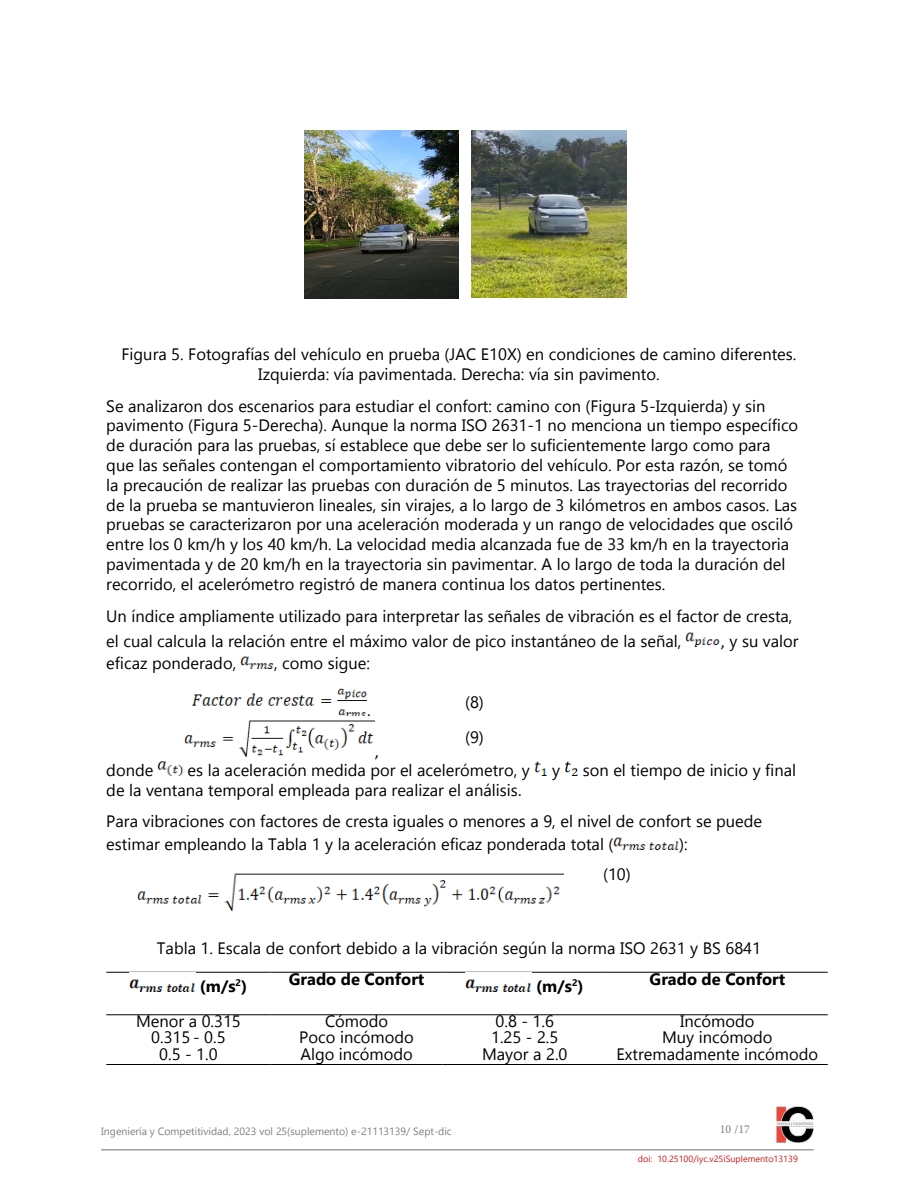
<style>
.page{position:relative;width:918px;height:1188px;background:#fff}
.page>*{position:absolute;margin:0;border:0;box-sizing:border-box;transform-origin:0 0}
.t1{font:16.5px/19.8px "Gadugi";color:#000}
.t2{font:700 16.5px "Gadugi";color:#000}
.t3{font:16.5px "Calibri";color:#000}
.t4{font:12px "Minion Pro";color:#7e7e7d}
.t5{font:10.5px "Gadugi";color:#7e7e7d}
.t6{font:9px "Gadugi";color:#cd1719}
.s1{font-family:"Calibri"}
</style>
<div class="page">
<hr style="left:101px;top:1149px;width:713px;height:1px;background:#7e7e7d">
<img style="left:776px;top:1106px;width:38px;height:37px">
<img style="left:686px;top:632px;width:34px;height:15px">
<img style="left:241px;top:656px;width:33px;height:13px">
<img style="left:192px;top:688px;width:175px;height:28px">
<img style="left:184px;top:720px;width:191px;height:37px">
<img style="left:158px;top:761px;width:25px;height:15px">
<img style="left:534px;top:761px;width:14px;height:15px">
<img style="left:565px;top:761px;width:13px;height:15px">
<img style="left:613px;top:837px;width:66px;height:13px">
<img style="left:138px;top:873px;width:425px;height:37px">
<hr style="left:106px;top:972px;width:165px;height:1px;background:#000">
<hr style="left:271px;top:972px;width:172px;height:1px;background:#000">
<hr style="left:443px;top:972px;width:164px;height:1px;background:#000">
<hr style="left:607px;top:972px;width:221px;height:1px;background:#000">
<hr style="left:106px;top:1014px;width:165px;height:1px;background:#000">
<hr style="left:271px;top:1014px;width:172px;height:1px;background:#000">
<hr style="left:443px;top:1014px;width:164px;height:1px;background:#000">
<hr style="left:607px;top:1014px;width:221px;height:1px;background:#000">
<hr style="left:106px;top:1064px;width:165px;height:1px;background:#000">
<hr style="left:271px;top:1064px;width:172px;height:1px;background:#000">
<hr style="left:443px;top:1064px;width:164px;height:1px;background:#000">
<hr style="left:607px;top:1064px;width:221px;height:1px;background:#000">
<img style="left:130px;top:979px;width:65px;height:13px">
<img style="left:466px;top:979px;width:65px;height:13px">
<img style="left:472px;top:131px;width:155px;height:167px">
<img style="left:305px;top:131px;width:154px;height:168px">
<p class="t1" style="left:122px;top:344px;width:676px;text-align:center">Figura 5. Fotografías del vehículo en prueba (JAC E10X) en condiciones de camino diferentes.<br>Izquierda: vía pavimentada. Derecha: vía sin pavimento.</p>
<p class="t1" style="left:106px;top:396px;width:694px">Se analizaron dos escenarios para estudiar el confort: camino con (Figura 5-Izquierda) y sin pavimento (Figura 5-Derecha). Aunque la norma ISO 2631-1 no menciona un tiempo específico de duración para las pruebas, sí establece que debe ser lo suficientemente largo como para que las señales contengan el comportamiento vibratorio del vehículo. Por esta razón, se tomó la precaución de realizar las pruebas con duración de 5 minutos. Las trayectorias del recorrido de la prueba se mantuvieron lineales, sin virajes, a lo largo de 3 kilómetros en ambos casos. Las pruebas se caracterizaron por una aceleración moderada y un rango de velocidades que osciló entre los 0 km/h y los 40 km/h. La velocidad media alcanzada fue de 33 km/h en la trayectoria pavimentada y de 20 km/h en la trayectoria sin pavimentar. A lo largo de toda la duración del recorrido, el acelerómetro registró de manera continua los datos pertinentes.</p>
<p class="t1" style="left:106px;top:603px;width:688px;line-height:24.9px">Un índice ampliamente utilizado para interpretar las señales de vibración es el factor de cresta, el cual calcula la relación entre el máximo valor de pico instantáneo de la señal,</p>
<p class="t1" style="left:721px;top:631px;width:79px"><span class="s1">,</span> y su valor</p>
<p class="t1" style="left:106px;top:653px;width:131px">eficaz ponderado,</p>
<p class="t1" style="left:274px;top:653px;width:98px">, como sigue:</p>
<p class="t3" style="left:367px;top:700px;width:6px">,</p>
<p class="t3" style="left:375px;top:740px;width:6px">,</p>
<p class="t1" style="left:465px;top:692px;width:20px">(8)</p>
<p class="t1" style="left:465px;top:727px;width:20px">(9)</p>
<p class="t1" style="left:106px;top:760px;width:49px">donde</p>
<p class="t1" style="left:188px;top:760px;width:344px">es la aceleración medida por el acelerómetro, y</p>
<p class="t1" style="left:552px;top:760px;width:9px">y</p>
<p class="t1" style="left:583px;top:760px;width:215px">son el tiempo de inicio y final</p>
<p class="t1" style="left:106px;top:774px;width:657px;line-height:31.8px">de la ventana temporal empleada para realizar el análisis<span class="s1">.<br></span>Para vibraciones con factores de cresta iguales o menores a 9, el nivel de confort se puede</p>
<p class="t1" style="left:106px;top:834px;width:509px">estimar empleando la Tabla 1 y la aceleración eficaz ponderada total (</p>
<p class="t1" style="left:679px;top:834px;width:10px">):</p>
<p class="t1" style="left:603px;top:864px;width:29px">(10)</p>
<p class="t1" style="left:157px;top:938px;width:606px">Tabla 1. Escala de confort debido a la vibración según la norma ISO 2631 y BS 6841</p>
<p class="t2" style="left:200px;top:976px;width:49px">(m/s<sup>2</sup>)</p>
<p class="t2" style="left:289px;top:969px;width:137px">Grado de Confort</p>
<p class="t2" style="left:650px;top:969px;width:137px">Grado de Confort</p>
<p class="t2" style="left:536px;top:976px;width:49px">(m/s<sup>2</sup>)</p>
<p class="t1" style="left:136px;top:1011px;width:106px">Menor a 0.315</p>
<p class="t1" style="left:325px;top:1011px;width:65px">Cómodo</p>
<p class="t1" style="left:496px;top:1011px;width:60px">0.8 - 1.6</p>
<p class="t1" style="left:680px;top:1011px;width:76px">Incómodo</p>
<p class="t1" style="left:151px;top:1028px;width:76px">0.315 - 0.5</p>
<p class="t1" style="left:299px;top:1028px;width:116px">Poco incómodo</p>
<p class="t1" style="left:491px;top:1028px;width:69px">1.25 - 2.5</p>
<p class="t1" style="left:662px;top:1028px;width:112px">Muy incómodo</p>
<p class="t1" style="left:159px;top:1044px;width:60px">0.5 - 1.0</p>
<p class="t1" style="left:300px;top:1044px;width:114px">Algo incómodo</p>
<p class="t1" style="left:482px;top:1044px;width:87px">Mayor a 2.0</p>
<p class="t1" style="left:617px;top:1044px;width:203px">Extremadamente incómodo</p>
<p class="t5" style="left:101px;top:1125px;width:352px">Ingeniería y Competitividad, 2023 vol 25(suplemento) e-21113139/ Sept-dic</p>
<p class="t4" style="left:720px;top:1122px;width:32px">10 /17</p>
<p class="t6" style="left:638px;top:1153px;width:162px">doi: 10.25100/iyc.v25iSuplemento13139</p>
</div>
